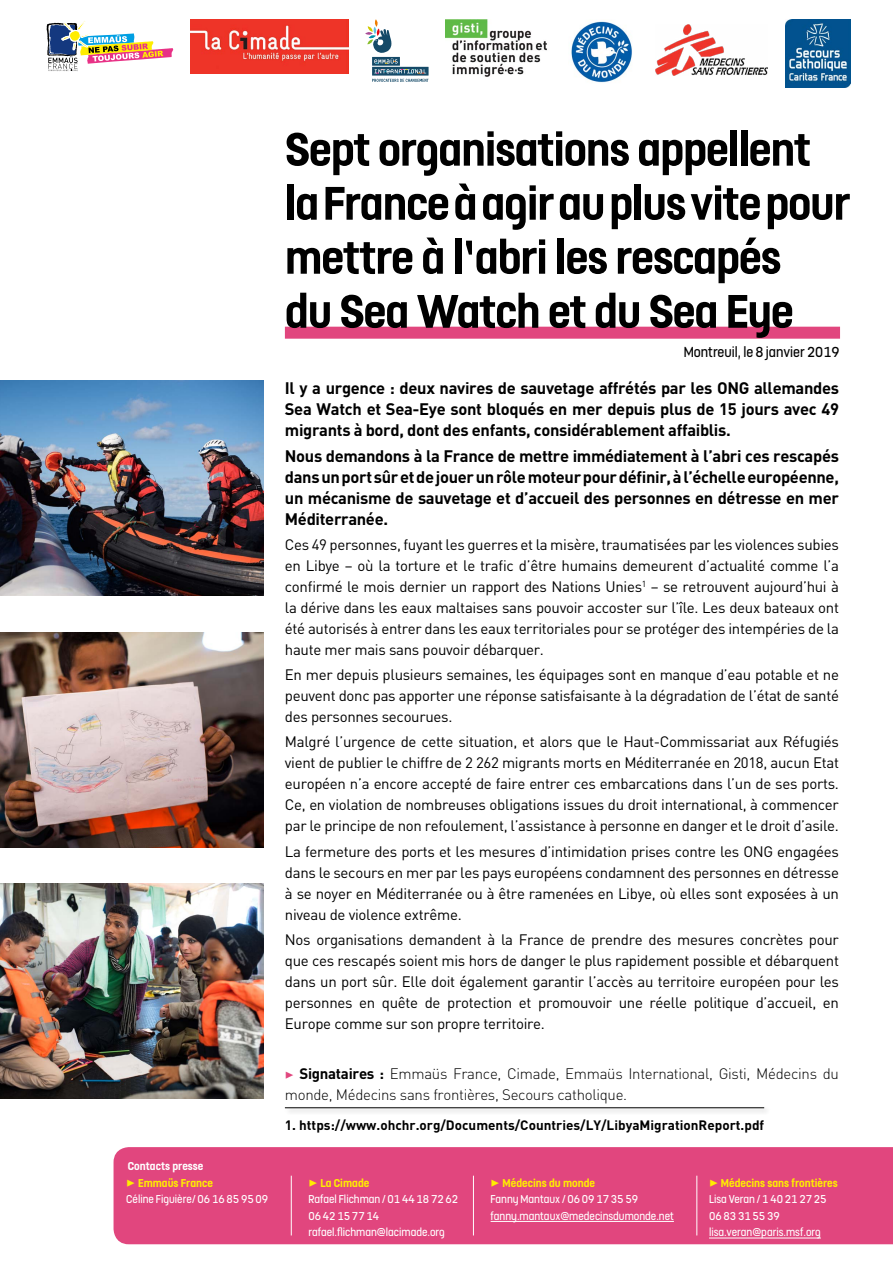
<style>
.page{position:relative;width:893px;height:1263px;background:#fff}
.page>*{position:absolute;margin:0;border:0;box-sizing:border-box;transform-origin:0 0}
.t1{font:700 52.5px/54px "FS Dillon";letter-spacing:-.02em;color:#000}
.t2{font:700 16.5px/21px "DIN";letter-spacing:-.02em;color:#000;text-align:justify}
.t3{font:16.2px "FS Dillon";color:#000}
.t4{font:15px/21px "DIN";letter-spacing:-.02em;color:#000;text-align:justify}
.t5{font:300 15px/21px "DIN";letter-spacing:-.02em;color:#000}
.t6{font:700 13.5px "DIN";color:#000}
.t7{font:12.75px/16.5px "FS Dillon";color:#fff}
.s1{font-weight:700}
.s2{font-family:"Minion Pro";font-size:15px;color:#ffed00}
.s3{font-weight:700;color:#ffed00}
.s4{font-family:"Minion Pro";font-weight:400;color:#e1467e}
</style>
<div class="page">
<div style="left:285px;top:327px;width:555px;height:12px;background:#e1467e"></div>
<img style="left:190px;top:19px;width:158px;height:54px">
<svg style="left:47px;top:21px;width:126px;height:50px"></svg>
<svg style="left:365px;top:19px;width:64px;height:63px"></svg>
<img style="left:445px;top:19px;width:102px;height:58px">
<img style="left:571px;top:21px;width:61px;height:62px">
<img style="left:656px;top:24px;width:111px;height:51px">
<img style="left:785px;top:19px;width:66px;height:68px">
<img style="left:0;top:380px;width:263px;height:216px">
<img style="left:0;top:632px;width:263px;height:215px">
<img style="left:0;top:883px;width:263px;height:216px">
<div style="left:284px;top:1106px;width:487px;height:9px;background:#000;opacity:.4"></div>
<hr style="left:285px;top:1107px;width:479px;height:1px;background:#000">
<div style="left:114px;top:1147px;width:779px;height:97px;background:#e1467e"></div>
<hr style="left:491px;top:1221px;width:183px;height:1px;background:#fff">
<hr style="left:709px;top:1238px;width:112px;height:1px;background:#fff">
<hr style="left:291px;top:1176px;width:1px;height:59px;background:#fff">
<hr style="left:473px;top:1176px;width:1px;height:59px;background:#fff">
<hr style="left:696px;top:1176px;width:1px;height:59px;background:#fff">
<p class="t7" style="left:126px;top:1157px;width:144px"><span class="s1">Contacts presse<br></span><span class="s2">▶</span> <span class="s3">Emmaüs France<br></span>Céline Figuière/ 06 16 85 95 09</p>
<h1 class="t1" style="left:285px;top:118px;width:567px">Sept organisations appellent la France à agir au plus vite pour mettre à l’abri les rescapés<br>du Sea Watch et du Sea Eye</h1>
<p class="t3" style="left:684px;top:341px;width:157px">Montreuil, le 8 janvier 2019</p>
<p class="t2" style="left:285px;top:377px;width:556px">Il y a urgence : deux navires de sauvetage affrétés par les ONG allemandes Sea Watch et Sea-Eye sont bloqués en mer depuis plus de 15 jours avec 49 migrants à bord, dont des enfants, considérablement affaiblis.</p>
<p class="t2" style="left:285px;top:444px;width:556px">Nous demandons à la France de mettre immédiatement à l’abri ces rescapés dans un port sûr et de jouer un rôle moteur pour définir, à l’échelle européenne, un mécanisme de sauvetage et d’accueil des personnes en détresse en mer Méditerranée.</p>
<p class="t4" style="left:285px;top:533px;width:556px">Ces 49 personnes, fuyant les guerres et la misère, traumatisées par les violences subies en Libye – où la torture et le trafic d’être humains demeurent d’actualité comme l’a confirmé le mois dernier un rapport des Nations Unies<sup>1</sup> – se retrouvent aujourd’hui à la dérive dans les eaux maltaises sans pouvoir accoster sur l’île. Les deux bateaux ont été autorisés à entrer dans les eaux territoriales pour se protéger des intempéries de la haute mer mais sans pouvoir débarquer.</p>
<p class="t4" style="left:285px;top:664px;width:556px">En mer depuis plusieurs semaines, les équipages sont en manque d’eau potable et ne peuvent donc pas apporter une réponse satisfaisante à la dégradation de l’état de santé des personnes secourues.</p>
<p class="t4" style="left:285px;top:731px;width:556px">Malgré l’urgence de cette situation, et alors que le Haut-Commissariat aux Réfugiés vient de publier le chiffre de 2 262 migrants morts en Méditerranée en 2018, aucun Etat européen n’a encore accepté de faire entrer ces embarcations dans l’un de ses ports.<br>Ce, en violation de nombreuses obligations issues du droit international, à commencer par le principe de non refoulement, l’assistance à personne en danger et le droit d’asile.</p>
<p class="t4" style="left:285px;top:840px;width:556px">La fermeture des ports et les mesures d’intimidation prises contre les ONG engagées dans le secours en mer par les pays européens condamnent des personnes en détresse à se noyer en Méditerranée ou à être ramenées en Libye, où elles sont exposées à un niveau de violence extrême.</p>
<p class="t4" style="left:285px;top:928px;width:556px">Nos organisations demandent à la France de prendre des mesures concrètes pour que ces rescapés soient mis hors de danger le plus rapidement possible et débarquent dans un port sûr. Elle doit également garantir l’accès au territoire européen pour les personnes en quête de protection et promouvoir une réelle politique d’accueil, en Europe comme sur son propre territoire.</p>
<p class="t5" style="left:285px;top:1063px;width:556px"><span class="s4">▶</span> <span class="s1">Signataires :</span> Emmaüs France, Cimade, Emmaüs International, Gisti, Médecins du monde, Médecins sans frontières, Secours catholique.</p>
<p class="t6" style="left:285px;top:1116px;width:481px">1. https://www.ohchr.org/Documents/Countries/LY/LibyaMigrationReport.pdf</p>
<p class="t7" style="left:308px;top:1173px;width:151px"><span class="s2">▶</span> <span class="s3">La Cimade<br></span>Rafael Flichman / 01 44 18 72 62<br>06 42 15 77 14 rafael.flichman@lacimade.org</p>
<p class="t7" style="left:491px;top:1173px;width:185px"><span class="s2">▶</span> <span class="s3">Médecins du monde<br></span>Fanny Mantaux / 06 09 17 35 59 fanny.mantaux@medecinsdumonde.net</p>
<p class="t7" style="left:709px;top:1173px;width:130px"><span class="s2">▶</span> <span class="s3">Médecins sans frontières<br></span>Lisa Veran / 1 40 21 27 25<br>06 83 31 55 39 lisa.veran@paris.msf.org</p>
</div>
